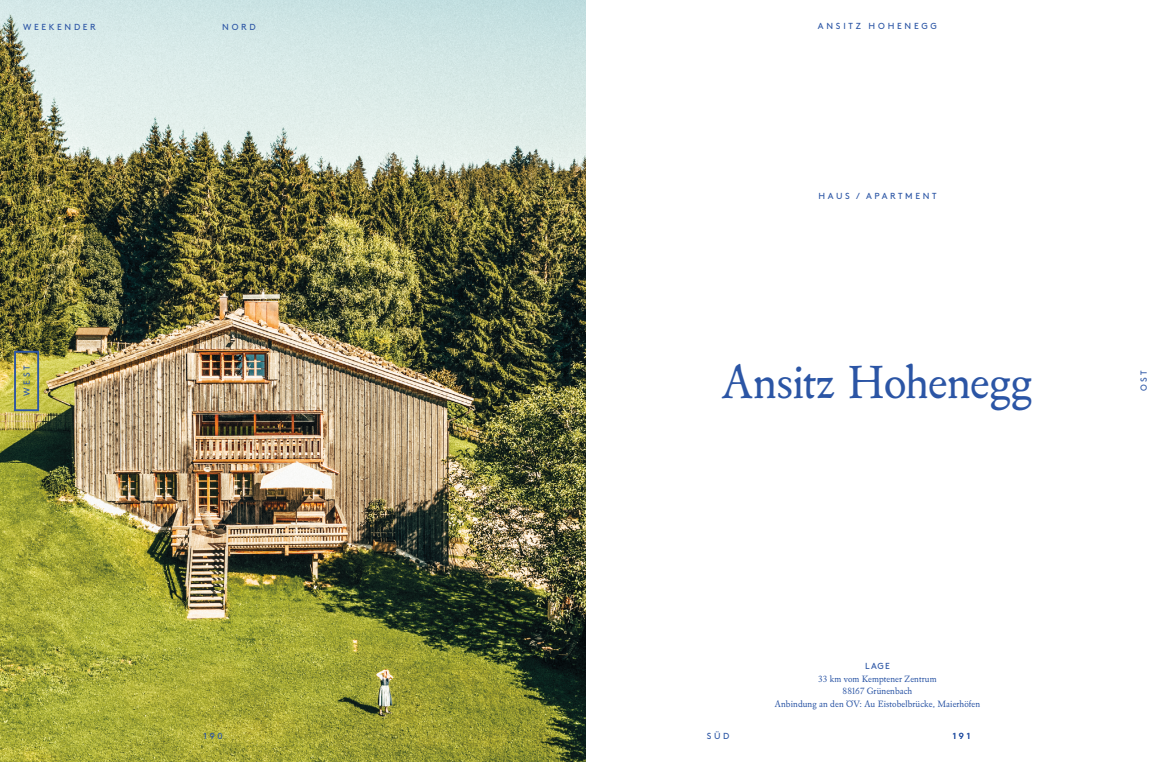
<style>
.page{position:relative;width:1170px;height:762px;background:#fff}
.page>*{position:absolute;margin:0;border:0;box-sizing:border-box;transform-origin:0 0}
.t1{font:47.5px "Eldorado";letter-spacing:-.02em;color:#2b55a5}
.t2{font:9.38px/12.5px "Eldorado";letter-spacing:.005em;color:#2b55a5;text-align:center}
.t3{font:8.75px "Brown";letter-spacing:.305em;color:#2b55a5}
</style>
<div class="page">
<img style="left:0;top:0;width:585px;height:762px">
<div style="left:14px;top:351px;width:25px;height:60px;border:2px solid #2b55a5"></div>
<p class="t3" style="left:23px;top:20px;width:74px">WEEKENDER</p>
<p class="t3" style="left:222px;top:20px;width:35px">NORD</p>
<p class="t3" style="left:817px;top:20px;width:120px">ANSITZ HOHENEGG</p>
<p class="t3" style="left:818px;top:189px;width:120px">HAUS / APARTMENT</p>
<p class="t3" style="left:20px;top:396px;width:31px;rotate:-90deg">WEST</p>
<h1 class="t1" style="left:722px;top:355px;width:312px">Ansitz Hohenegg</h1>
<p class="t3" style="left:1136px;top:391px;width:22px;rotate:-90deg">OST</p>
<p class="t3" style="left:865px;top:660px;width:26px">LAGE</p>
<p class="t2" style="left:774px;top:673px;width:207px">33 km vom Kemptener Zentrum<br>88167 Grünenbach<br>Anbindung an den ÖV: Au Eistobelbrücke, Maierhöfen</p>
<p class="t3" style="left:204px;top:729px;width:21px">190</p>
<p class="t3" style="left:706px;top:729px;width:24px">SÜD</p>
<p class="t3" style="left:952px;top:729px;width:19px">191</p>
</div>
